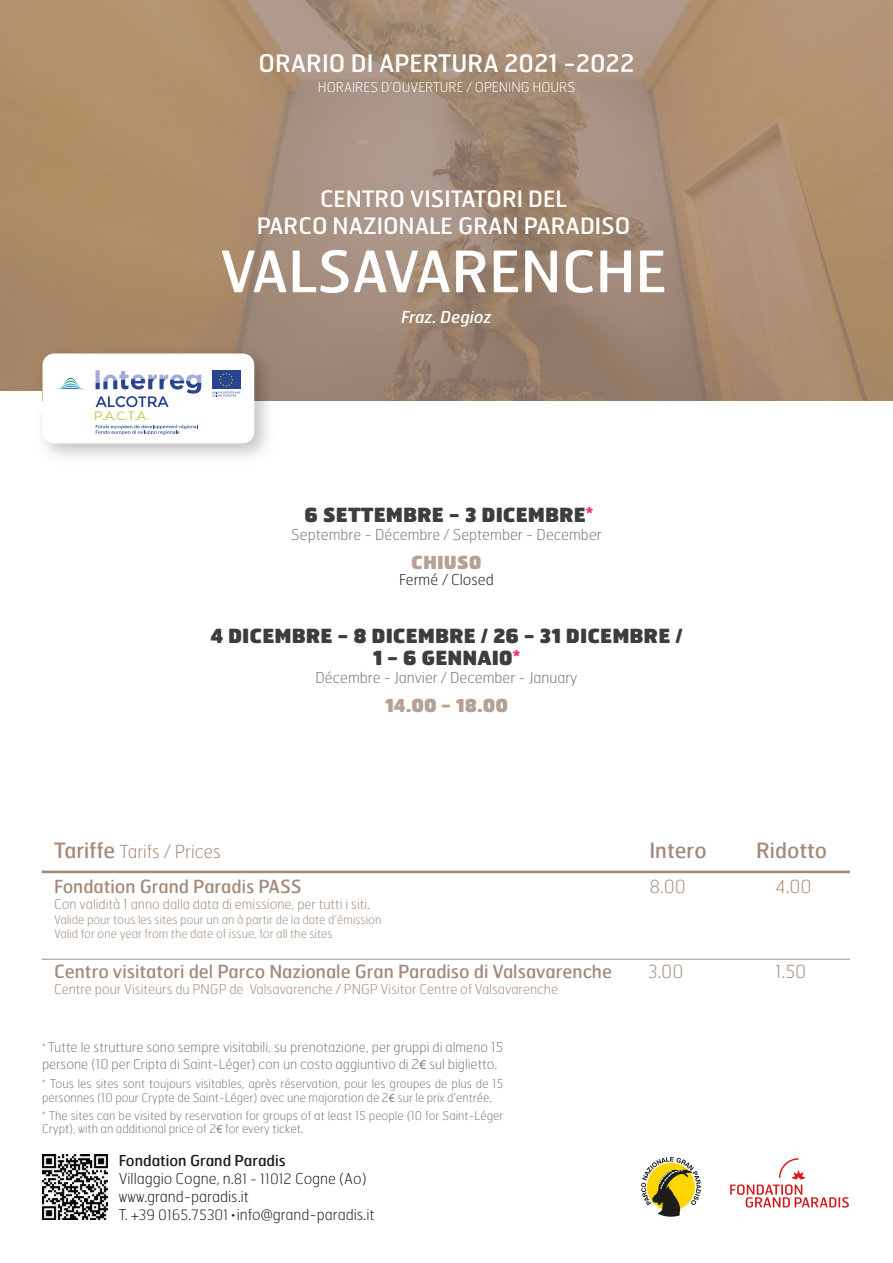
<style>
.page{position:relative;width:893px;height:1263px;background:#fff}
.page>*{position:absolute;margin:0;border:0;box-sizing:border-box;transform-origin:0 0}
.t1{font:57px "Hermes";color:#fff}
.t2{font:24px "Hermes";color:#fff}
.t3{font:22.5px/27px "Hermes";color:#fff;text-align:center}
.t4{font:21px "Hermes";color:#a38a7b}
.t5{font:900 19.5px/22.5px "Hermes FB";color:#3d3d3c;text-align:center}
.t6{font:18px "Hermes";color:#a38a7b}
.t7{font:100 18px "Hermes";color:#a38a7b}
.t8{font:900 18px "Hermes FB";color:rgb(163 138 123/.8)}
.t9{font:italic 16.5px "Hermes FB";color:#fff}
.t10{font:100 15px/18px "Hermes";color:#1e1e1c}
.t11{font:100 15px "Hermes";color:#717577}
.t12{font:100 15px "Hermes";color:#1d1d1b}
.t13{font:100 13.5px/16.5px "Hermes";color:#585857}
.t14{font:100 13.5px "Hermes";color:#a38a7b}
.t15{font:100 13.5px "Hermes";color:#fff}
.t16{font:12.15px "Montserrat";color:#b0c32b}
.t17{font:100 12px/13.5px "Hermes";color:#585857}
.t18{font:100 12px/14.4px "Hermes";color:#a38a7b}
.s1{font-weight:400;font-size:21px}
.s2{font-size:8.7px;color:#e72375}
.s3{font-family:"Myriad Pro";font-weight:400}
.s4{font-weight:400}
.s5{font-size:14.25px}
</style>
<div class="page">
<svg style="left:730px;top:1158px;width:119px;height:49px"></svg>
<svg style="left:641px;top:1157px;width:60px;height:60px"></svg>
<svg style="left:0;top:0;width:893px;height:401px;background:#a88c72"></svg>
<img style="left:42px;top:1154px;width:66px;height:66px">
<hr style="left:42px;top:870px;width:808px;height:3px;background:#a38a7b">
<hr style="left:42px;top:959px;width:808px;height:1px;background:#a38a7b">
<img style="left:29px;top:340px;width:253px;height:117px">
<div style="left:43px;top:353px;width:211px;height:90px;background:#fff;border-radius:12px"></div>
<svg style="left:96px;top:425px;width:102px;height:10px"></svg>
<svg style="left:96px;top:370px;width:105px;height:37px"></svg>
<div style="left:212px;top:370px;width:28px;height:19px;background:#284491"></div>
<svg style="left:212px;top:372px;width:28px;height:25px"></svg>
<svg style="left:58px;top:378px;width:25px;height:11px"></svg>
<div style="left:0;top:391px;width:42px;height:20px;background:#fff"></div>
<h2 class="t2" style="left:259px;top:48px;width:377px">ORARIO DI APERTURA 2021 -2022</h2>
<p class="t15" style="left:318px;top:78px;width:259px">HORAIRES D’OUVERTURE / OPENING HOURS</p>
<h3 class="t3" style="left:257px;top:184px;width:375px">CENTRO VISITATORI DEL<br>PARCO NAZIONALE GRAN PARADISO</h3>
<h1 class="t1" style="left:220px;top:235px;width:448px">VALSAVARENCHE</h1>
<p class="t16" style="left:94px;top:408px;width:56px">P.A.C.T.A.</p>
<h3 class="t9" style="left:401px;top:307px;width:92px">Fraz. Degioz</h3>
<h3 class="t5" style="left:305px;top:503px;width:290px">6 SETTEMBRE - 3 DICEMBRE<sup>*</sup></h3>
<p class="t11" style="left:291px;top:525px;width:312px">Septembre - Décembre / September - December</p>
<h3 class="t8" style="left:411px;top:550px;width:72px">CHIUSO</h3>
<p class="t12" style="left:399px;top:570px;width:96px">Fermé / Closed</p>
<h3 class="t5" style="left:210px;top:624px;width:474px">4 DICEMBRE - 8 DICEMBRE / 26 - 31 DICEMBRE /<br>1 - 6 GENNAIO<sup>*</sup></h3>
<p class="t11" style="left:315px;top:669px;width:264px">Décembre - Janvier / December - January</p>
<h3 class="t8" style="left:385px;top:693px;width:124px">14.00 - 18.00</h3>
<h3 class="t7" style="left:54px;top:840px;width:168px"><span class="s1">Tariffe</span> Tarifs / Prices</h3>
<h3 class="t4" style="left:649px;top:837px;width:59px">Intero</h3>
<h3 class="t4" style="left:756px;top:837px;width:73px">Ridotto</h3>
<h3 class="t6" style="left:54px;top:875px;width:249px">Fondation Grand Paradis PASS</h3>
<h3 class="t7" style="left:649px;top:875px;width:38px">8.00</h3>
<h3 class="t7" style="left:775px;top:875px;width:38px">4.00</h3>
<p class="t14" style="left:54px;top:896px;width:317px">Con validità 1 anno dalla data di emissione, per tutti i siti.</p>
<p class="t18" style="left:54px;top:912px;width:329px">Valide pour tous les sites pour un an à partir de la date d’émission<br>Valid for one year from the date of issue, for all the sites</p>
<h3 class="t6" style="left:54px;top:960px;width:559px">Centro visitatori del Parco Nazionale Gran Paradiso di Valsavarenche</h3>
<h3 class="t7" style="left:648px;top:960px;width:37px">3.00</h3>
<h3 class="t7" style="left:775px;top:960px;width:32px">1.50</h3>
<p class="t14" style="left:54px;top:981px;width:506px">Centre pour Visiteurs du PNGP de Valsavarenche / PNGP Visitor Centre of Valsavarenche</p>
<p class="t13" style="left:42px;top:1039px;width:463px"><span class="s2">*</span> Tutte le strutture sono sempre visitabili, su prenotazione, per gruppi di almeno 15 persone (10 per Cripta di Saint-Léger) con un costo aggiuntivo di 2<span class="s3">€</span> sul biglietto.</p>
<p class="t17" style="left:42px;top:1077px;width:463px"><sup>*</sup> Tous les sites sont toujours visitables, après réservation, pour les groupes de plus de 15 personnes (10 pour Crypte de Saint-Léger) avec une majoration de 2<span class="s3">€</span> sur le prix d’entrée.</p>
<p class="t17" style="left:42px;top:1108px;width:463px"><sup>*</sup> The sites can be visited by reservation for groups of at least 15 people (10 for Saint-Léger<br>Crypt), with an additional price of 2<span class="s3">€</span> for every ticket.</p>
<p class="t10" style="left:119px;top:1151px;width:257px"><span class="s4">Fondation Grand Paradis<br></span>Villaggio Cogne, n.<span class="s5">81 - 11012</span> Cogne (Ao) www.grand-paradis.it<br>T. +<span class="s5">39 0165.75301</span> <sup>●</sup> info@grand-paradis.it</p>
</div>
